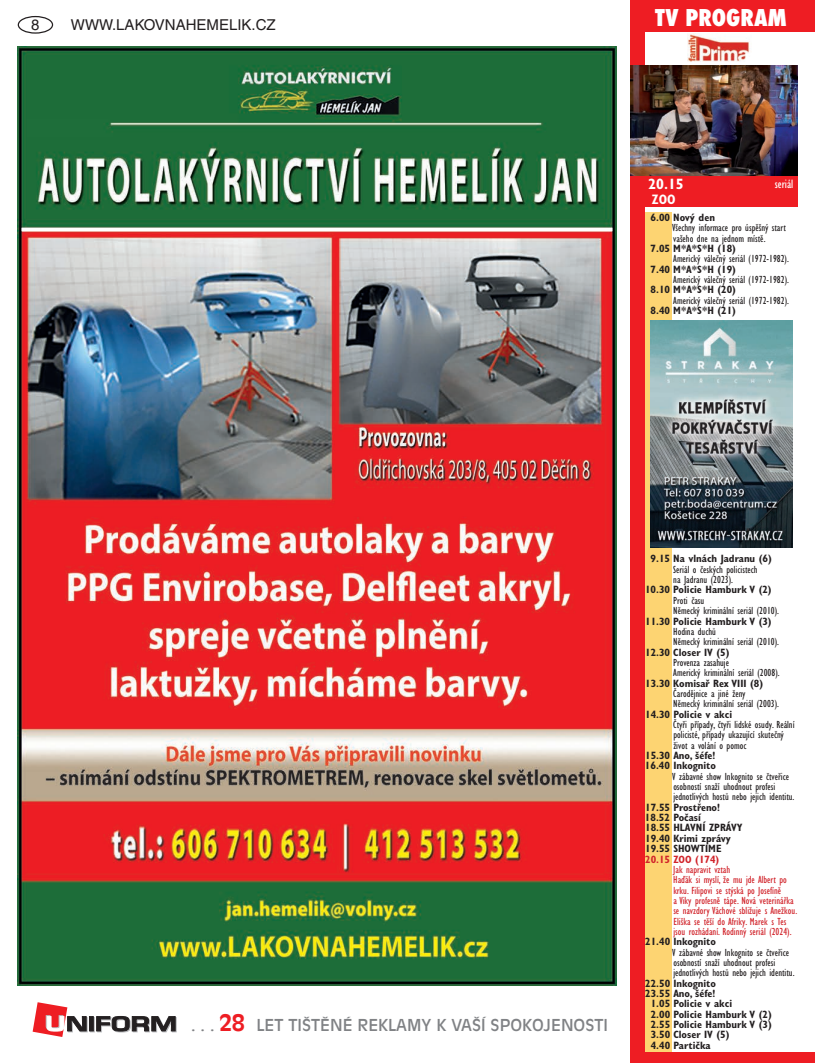
<style>
.page{position:relative;width:815px;height:1063px;background:#fff}
.page>*{position:absolute;margin:0;border:0;box-sizing:border-box;transform-origin:0 0}
.t1{font:800 condensed 22.5px "Futura";color:#fff}
.t2{font:16.25px "Antique Olive CE";color:#808285}
.t3{font:15px "Helvetica CE";color:#231f20}
.t4{font:700 condensed 15px "Gill Sans CE";color:#fff}
.t5{font:700 condensed 13.75px "Gill Sans CE";color:#fff}
.t6{font:condensed 12.5px "Gill Sans CE";color:#fff}
.t7{font:condensed 10.62px/10.4px "Gill Sans CE";color:#231f20}
.t8{font:700 condensed 10.62px/10.4px "Gill Sans CE";color:#231f20}
.t9{font:condensed 10.62px/10.4px "Gill Sans CE";color:#d1232a}
.t10{font:700 condensed 10.62px "Gill Sans CE";color:#d1232a}
.s1{font-weight:700;font-size:22.5px;color:#ee1d23}
</style>
<div class="page">
<div style="left:18px;top:16px;width:35px;height:18px;border:1px solid #231f20;border-radius:50%"></div>
<svg style="left:90px;top:1017px;width:5px;height:15px"></svg>
<svg style="left:89px;top:1016px;width:5px;height:15px"></svg>
<svg style="left:96px;top:1016px;width:81px;height:16px"></svg>
<svg style="left:33px;top:1002px;width:55px;height:35px"></svg>
<div style="left:631px;top:0;width:184px;height:32px;background:#ee1d23"></div>
<div style="left:631px;top:175px;width:166px;height:32px;background:#ee1d23"></div>
<img style="left:687px;top:33px;width:63px;height:29px">
<div style="left:631px;top:0;width:14px;height:1063px;background:#ee1d23"></div>
<div style="left:631px;top:1052px;width:184px;height:11px;background:#ee1d23"></div>
<div style="left:645px;top:213px;width:26px;height:839px;background:#fdd472"></div>
<img style="left:631px;top:66px;width:166px;height:109px">
<img style="left:18px;top:46px;width:599px;height:939px">
<img style="left:650px;top:321px;width:142px;height:226px">
<h3 class="t3" style="left:31px;top:16px;width:10px">8</h3>
<h3 class="t3" style="left:71px;top:16px;width:206px">WWW.LAKOVNAHEMELIK.CZ</h3>
<h1 class="t1" style="left:655px;top:2px;width:133px">TV PROGRAM</h1>
<h3 class="t4" style="left:648px;top:175px;width:37px">20.15</h3>
<p class="t5" style="left:652px;top:191px;width:25px">ZOO</p>
<p class="t6" style="left:775px;top:176px;width:20px">seriál</p>
<p class="t8" style="left:651px;top:212px;width:66px">6.00 Nový den</p>
<p class="t7" style="left:672px;top:223px;width:115px">Všechny informace pro úspěšný start vašeho dne na jednom místě.</p>
<p class="t8" style="left:651px;top:243px;width:87px">7.05 M*A*S*H (18)</p>
<p class="t7" style="left:673px;top:254px;width:117px">Americký válečný seriál (1972-1982).</p>
<p class="t8" style="left:651px;top:264px;width:87px">7.40 M*A*S*H (19)</p>
<p class="t7" style="left:673px;top:274px;width:117px">Americký válečný seriál (1972-1982).</p>
<p class="t8" style="left:651px;top:285px;width:87px">8.10 M*A*S*H (20)</p>
<p class="t7" style="left:673px;top:295px;width:117px">Americký válečný seriál (1972-1982).</p>
<p class="t8" style="left:651px;top:305px;width:87px">8.40 M*A*S*H (21)</p>
<h2 class="t2" style="left:191px;top:1016px;width:418px">. . . <span class="s1">28</span> LET TIŠTĚNÉ REKLAMY K VAŠÍ SPOKOJENOSTI</h2>
<p class="t8" style="left:651px;top:554px;width:123px">9.15 Na vlnách Jadranu (6)</p>
<p class="t7" style="left:673px;top:564px;width:86px">Seriál o českých policistech na Jadranu (2023).</p>
<p class="t8" style="left:645px;top:585px;width:128px">10.30 Policie Hamburk V (2)</p>
<p class="t7" style="left:673px;top:595px;width:107px">Proti času<br>Německý kriminální seriál (2010).</p>
<p class="t8" style="left:645px;top:616px;width:128px">11.30 Policie Hamburk V (3)</p>
<p class="t7" style="left:673px;top:626px;width:107px">Hodina duchů<br>Německý kriminální seriál (2010).</p>
<p class="t8" style="left:645px;top:647px;width:86px">12.30 Closer IV (5)</p>
<p class="t7" style="left:673px;top:657px;width:108px">Provenza zasahuje<br>Americký kriminální seriál (2008).</p>
<p class="t8" style="left:645px;top:678px;width:120px">13.30 Komisař Rex VIII (8)</p>
<p class="t7" style="left:673px;top:688px;width:107px">Čarodějnice a jiné ženy<br>Německý kriminální seriál (2003).</p>
<p class="t8" style="left:645px;top:709px;width:88px">14.30 Policie v akci</p>
<p class="t7" style="left:673px;top:719px;width:123px">Čtyři případy, čtyři lidské osudy. Reální policisté, případy ukazující skutečný život a volání o pomoc</p>
<p class="t8" style="left:645px;top:750px;width:72px">15.30 Ano, šéfe!<br>16.40 Inkognito</p>
<p class="t7" style="left:672px;top:771px;width:124px">V zábavné show Inkognito se čtveřice osobností snaží uhodnout profesi jednotlivých hostů nebo jejich identitu.</p>
<p class="t8" style="left:645px;top:802px;width:99px">17.55 Prostřeno!<br>18.52 Počasí<br>18.55 HLAVNÍ ZPRÁVY<br>19.40 Krimi zprávy<br>19.55 SHOWTIME</p>
<p class="t10" style="left:645px;top:853px;width:76px">20.15 ZOO (174)</p>
<p class="t9" style="left:673px;top:864px;width:125px">Jak napravit vztah<br>Haďák si myslí, že mu jde Albert po krku. Filipovi se stýská po Josefíně<br>a Viky profesně tápe. Nová veterinářka se navzdory Váchové sbližuje s Anežkou.<br>Eliška se těší do Afriky. Marek s Tes jsou rozhádaní. Rodinný seriál (2024).</p>
<p class="t8" style="left:645px;top:937px;width:72px">21.40 Inkognito</p>
<p class="t7" style="left:672px;top:947px;width:124px">V zábavné show Inkognito se čtveřice osobností snaží uhodnout profesi jednotlivých hostů nebo jejich identitu.</p>
<p class="t8" style="left:645px;top:978px;width:72px">22.50 Inkognito</p>
<p class="t8" style="left:645px;top:988px;width:72px">23.55 Ano, šéfe!</p>
<p class="t8" style="left:651px;top:999px;width:83px">1.05 Policie v akci</p>
<p class="t8" style="left:651px;top:1009px;width:123px">2.00 Policie Hamburk V (2)</p>
<p class="t8" style="left:651px;top:1019px;width:123px">2.55 Policie Hamburk V (3)</p>
<p class="t8" style="left:651px;top:1030px;width:80px">3.50 Closer IV (5)</p>
<p class="t8" style="left:651px;top:1040px;width:61px">4.40 Partička</p>
</div>
